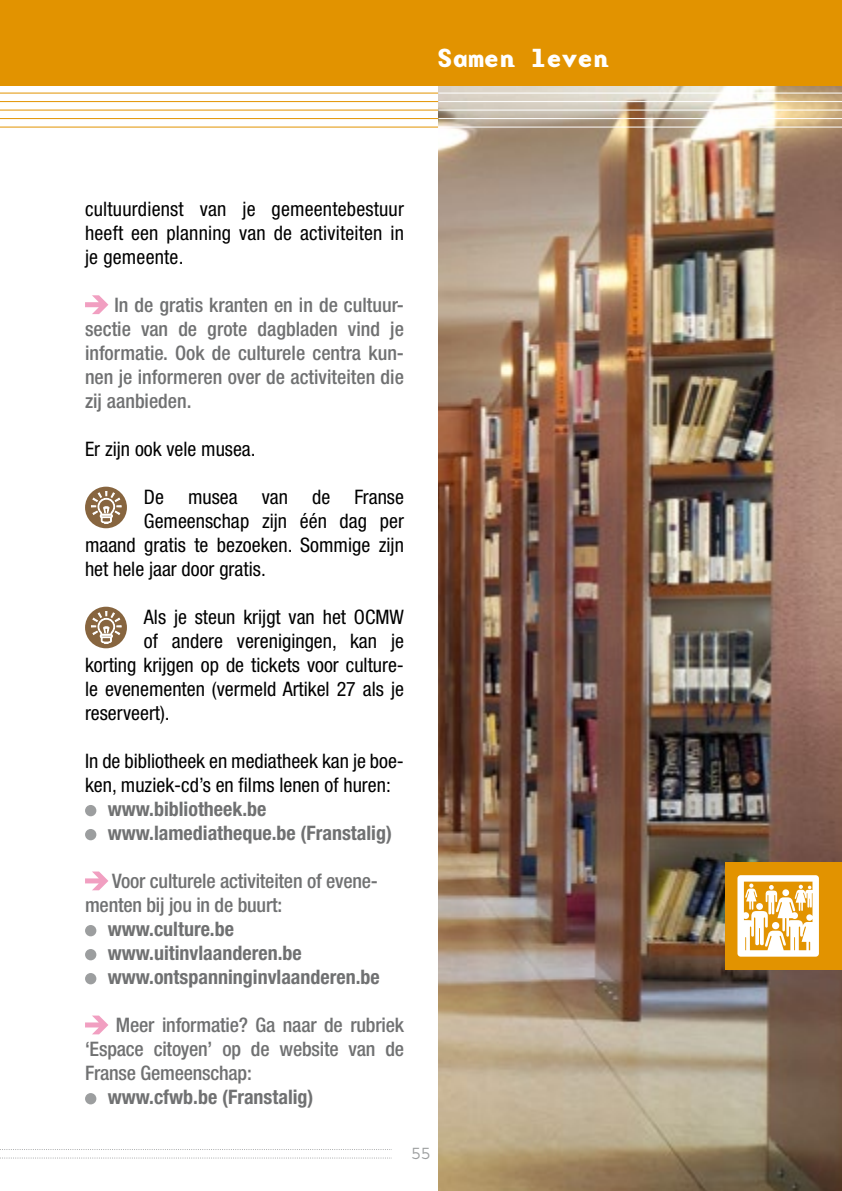
<style>
.page{position:relative;width:842px;height:1191px;background:#fff}
.page>*{position:absolute;margin:0;border:0;box-sizing:border-box;transform-origin:0 0}
.t1{font:700 26px "Base Mono Wide";color:#fff}
.t2{font:condensed 20px/24px "Helvetica Neue";color:#000;text-align:justify}
.t3{font:500 condensed 20px/24px "Helvetica Neue";letter-spacing:-.01em;color:#707172;text-align:justify}
.t4{font:700 condensed 20px/24px "Helvetica Neue";color:#707172}
.t5{font:100 16px "Base Mono Wide";color:#9c9e9f}
</style>
<div class="page">
<svg style="left:0;top:1149px;width:392px;height:1px"></svg>
<svg style="left:0;top:1157px;width:392px;height:1px"></svg>
<img style="left:438px;top:85px;width:404px;height:1106px">
<hr style="left:0;top:93px;width:438px;height:1px;background:#e29300">
<hr style="left:0;top:101px;width:438px;height:1px;background:#e29300">
<hr style="left:0;top:110px;width:438px;height:1px;background:#e29300">
<hr style="left:0;top:118px;width:438px;height:1px;background:#e29300">
<hr style="left:0;top:127px;width:438px;height:1px;background:#e29300">
<div style="left:0;top:0;width:842px;height:85px;background:#e29300"></div>
<hr style="left:438px;top:93px;width:404px;height:1px;background:#fff">
<hr style="left:438px;top:101px;width:404px;height:1px;background:#fff">
<hr style="left:438px;top:110px;width:404px;height:1px;background:#fff">
<hr style="left:438px;top:118px;width:404px;height:1px;background:#fff">
<hr style="left:438px;top:127px;width:404px;height:1px;background:#fff">
<svg style="left:85px;top:295px;width:23px;height:19px"></svg>
<div style="left:85px;top:805px;width:11px;height:11px;background:#9c9e9f;border-radius:50%"></div>
<div style="left:85px;top:829px;width:11px;height:11px;background:#9c9e9f;border-radius:50%"></div>
<svg style="left:85px;top:871px;width:23px;height:19px"></svg>
<div style="left:85px;top:925px;width:11px;height:11px;background:#9c9e9f;border-radius:50%"></div>
<div style="left:85px;top:949px;width:11px;height:11px;background:#9c9e9f;border-radius:50%"></div>
<div style="left:85px;top:973px;width:11px;height:11px;background:#9c9e9f;border-radius:50%"></div>
<svg style="left:85px;top:1015px;width:23px;height:19px"></svg>
<div style="left:85px;top:1093px;width:11px;height:11px;background:#9c9e9f;border-radius:50%"></div>
<div style="left:85px;top:486px;width:42px;height:42px;background:#87653f;border-radius:50%"></div>
<svg style="left:91px;top:491px;width:31px;height:33px"></svg>
<div style="left:85px;top:606px;width:42px;height:42px;background:#87653f;border-radius:50%"></div>
<svg style="left:91px;top:611px;width:31px;height:33px"></svg>
<div style="left:726px;top:862px;width:116px;height:107px;background:#e29300"></div>
<svg style="left:737px;top:875px;width:82px;height:81px"></svg>
<h1 class="t1" style="left:437px;top:40px;width:173px">Samen leven</h1>
<p class="t2" style="left:85px;top:197px;width:320px">cultuurdienst van je gemeentebestuur heeft een planning van de activiteiten in je gemeente.</p>
<p class="t3" style="left:85px;top:293px;width:320px;text-indent:29px">In de gratis kranten en in de cultuur&shy;sectie van de grote dagbladen vind je informatie. Ook de culturele centra kun&shy;nen je informeren over de activiteiten die zij aanbieden.</p>
<p class="t2" style="left:85px;top:437px;width:172px">Er zijn ook vele musea.</p>
<p class="t2" style="left:144px;top:485px;width:261px">De musea van de Franse</p>
<p class="t2" style="left:144px;top:509px;width:261px">Gemeenschap zijn één dag per</p>
<p class="t2" style="left:85px;top:533px;width:320px">maand gratis te bezoeken. Sommige zijn</p>
<p class="t2" style="left:85px;top:557px;width:182px">het hele jaar door gratis.</p>
<p class="t2" style="left:144px;top:605px;width:261px">Als je steun krijgt van het OCMW</p>
<p class="t2" style="left:144px;top:629px;width:262px">of andere verenigingen, kan je</p>
<p class="t2" style="left:85px;top:653px;width:320px">korting krijgen op de tickets voor culture-</p>
<p class="t2" style="left:85px;top:677px;width:320px">le evenementen (vermeld Artikel 27 als je</p>
<p class="t2" style="left:85px;top:701px;width:86px">reserveert).</p>
<p class="t2" style="left:85px;top:749px;width:320px">In de bibliotheek en mediatheek kan je boe&shy;ken, muziek-cd’s en films lenen of huren:</p>
<p class="t4" style="left:108px;top:797px;width:286px">www.bibliotheek.be www.lamediatheque.be (Franstalig)</p>
<p class="t3" style="left:85px;top:869px;width:294px;text-indent:27px">Voor culturele activiteiten of evene&shy;menten bij jou in de buurt:</p>
<p class="t4" style="left:108px;top:917px;width:274px">www.culture.be www.uitinvlaanderen.be www.ontspanninginvlaanderen.be</p>
<p class="t3" style="left:85px;top:1013px;width:320px;text-indent:31px">Meer informatie? Ga naar de rubriek ‘Espace citoyen’ op de website van de Franse Gemeenschap:</p>
<p class="t4" style="left:108px;top:1085px;width:207px">www.cfwb.be (Franstalig)</p>
<p class="t5" style="left:411px;top:1142px;width:21px">55</p>
</div>
